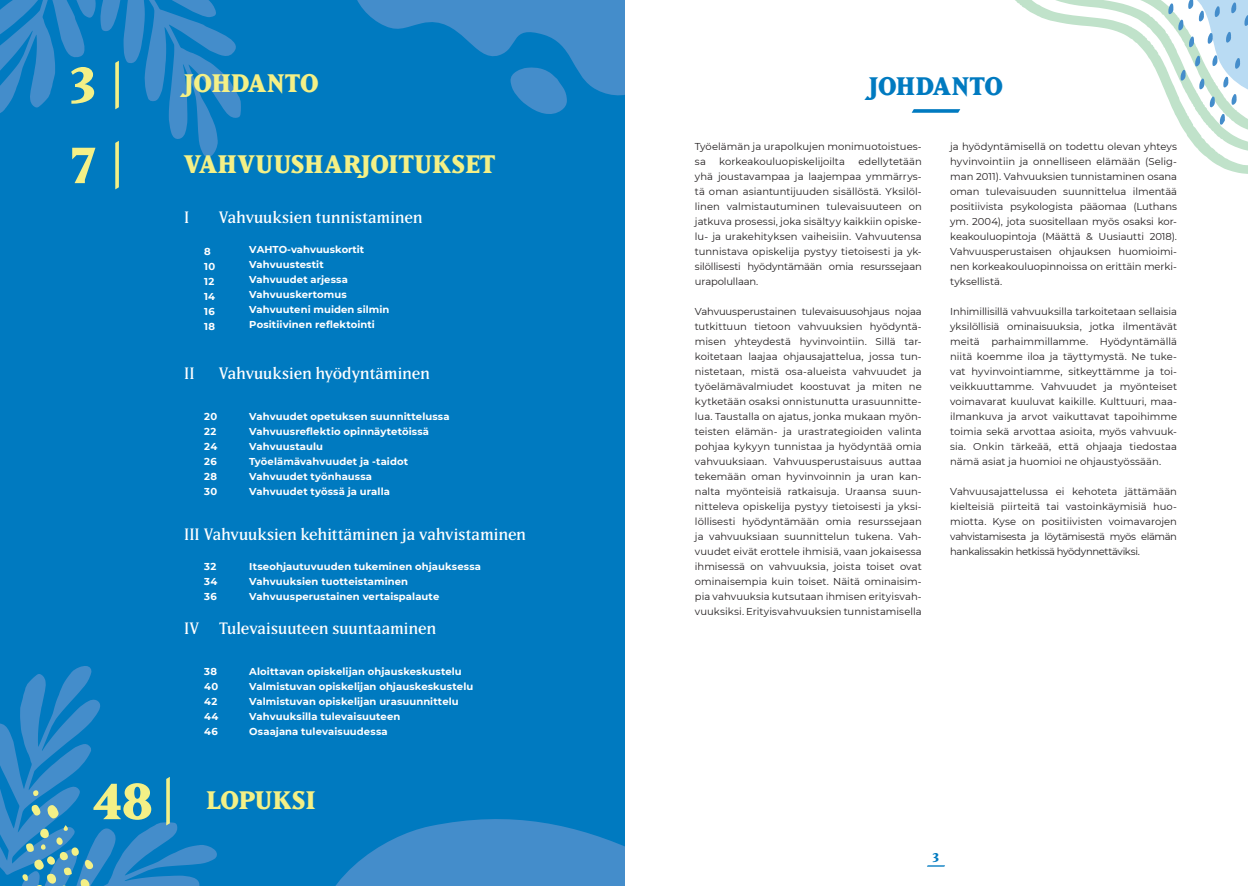
<style>
.page{position:relative;width:1248px;height:886px;background:#fff}
.page>*{position:absolute;margin:0;border:0;box-sizing:border-box;transform-origin:0 0}
.Otsikko_1{font:800 50px "Matrix IIOT";color:#f4f086}
.Otsikko_2{font:800 25px "Matrix IIOT";letter-spacing:.01em;color:#f4f086}
.Otsikko_2-2{font:800 25px "Matrix IIOT";letter-spacing:-.005em;color:#007ac0}
.Väliotsikko_1{font:16.25px "Matrix IIOT";letter-spacing:.005em;color:#fff}
.Leipäteksti{font:16.25px "Matrix IIOT";letter-spacing:.005em;color:#fff}
.t1{font:800 12.5px "Matrix IIOT";color:#007ac0}
.Leipäteksti-2{font:10px/15px "Montserrat";color:#231f20;text-align:justify}
.Leipäteksti-3{font:700 10px/15px "Montserrat";letter-spacing:.01em;color:#fff}
</style>
<div class="page">
<svg style="left:1015px;top:0;width:233px;height:174px"></svg>
<svg style="left:927px;top:865px;width:18px;height:2px"></svg>
<div style="left:0;top:0;width:624px;height:886px;background:#007ac0"></div>
<svg style="left:335px;top:819px;width:289px;height:67px"></svg>
<svg style="left:357px;top:0;width:267px;height:114px"></svg>
<svg style="left:0;top:0;width:241px;height:189px"></svg>
<svg style="left:0;top:666px;width:217px;height:220px"></svg>
<svg style="left:911px;top:109px;width:49px;height:4px"></svg>
<p class="Otsikko_1" style="left:71px;top:55px;width:26px">3</p>
<p class="Otsikko_1" style="left:71px;top:135px;width:27px">7</p>
<p class="Otsikko_2" style="left:184px;top:68px;width:136px">JOHDANTO</p>
<p class="Otsikko_2" style="left:184px;top:149px;width:312px">VAHVUUSHARJOITUKSET</p>
<p class="Väliotsikko_1" style="left:184px;top:207px;width:7px">I</p>
<p class="Väliotsikko_1" style="left:219px;top:207px;width:205px">Vahvuuksien tunnistaminen</p>
<p class="Leipäteksti-3" style="left:204px;top:243px;width:8px">8</p>
<p class="Leipäteksti-3" style="left:204px;top:258px;width:12px">10</p>
<p class="Leipäteksti-3" style="left:204px;top:273px;width:11px">12</p>
<p class="Leipäteksti-3" style="left:204px;top:288px;width:12px">14</p>
<p class="Leipäteksti-3" style="left:204px;top:303px;width:12px">16</p>
<p class="Leipäteksti-3" style="left:204px;top:318px;width:12px">18</p>
<p class="Leipäteksti-3" style="left:249px;top:241px;width:142px">VAHTO-vahvuuskortit<br>Vahvuustestit<br>Vahvuudet arjessa<br>Vahvuuskertomus<br>Vahvuuteni muiden silmin<br>Positiivinen reflektointi</p>
<p class="Väliotsikko_1" style="left:184px;top:363px;width:12px">II</p>
<p class="Väliotsikko_1" style="left:219px;top:363px;width:212px">Vahvuuksien hyödyntäminen</p>
<p class="Leipäteksti-3" style="left:204px;top:408px;width:14px">20</p>
<p class="Leipäteksti-3" style="left:249px;top:408px;width:202px">Vahvuudet opetuksen suunnittelussa</p>
<p class="Leipäteksti-3" style="left:204px;top:423px;width:14px">22</p>
<p class="Leipäteksti-3" style="left:249px;top:423px;width:181px">Vahvuusreflektio opinnäytetöissä</p>
<p class="Leipäteksti-3" style="left:204px;top:438px;width:15px">24</p>
<p class="Leipäteksti-3" style="left:249px;top:438px;width:75px">Vahvuustaulu</p>
<p class="Leipäteksti-3" style="left:204px;top:453px;width:14px">26</p>
<p class="Leipäteksti-3" style="left:249px;top:453px;width:160px">Työelämävahvuudet ja -taidot</p>
<p class="Leipäteksti-3" style="left:204px;top:468px;width:14px">28</p>
<p class="Leipäteksti-3" style="left:249px;top:468px;width:124px">Vahvuudet työnhaussa</p>
<p class="Leipäteksti-3" style="left:204px;top:483px;width:14px">30</p>
<p class="Leipäteksti-3" style="left:249px;top:483px;width:142px">Vahvuudet työssä ja uralla</p>
<p class="Leipäteksti" style="left:184px;top:524px;width:343px">III Vahvuuksien kehittäminen ja vahvistaminen</p>
<p class="Leipäteksti-3" style="left:204px;top:558px;width:14px">32</p>
<p class="Leipäteksti-3" style="left:249px;top:558px;width:233px">Itseohjautuvuuden tukeminen ohjauksessa</p>
<p class="Leipäteksti-3" style="left:204px;top:573px;width:15px">34</p>
<p class="Leipäteksti-3" style="left:249px;top:573px;width:160px">Vahvuuksien tuotteistaminen</p>
<p class="Leipäteksti-3" style="left:204px;top:588px;width:14px">36</p>
<p class="Leipäteksti-3" style="left:249px;top:588px;width:191px">Vahvuusperustainen vertaispalaute</p>
<p class="Väliotsikko_1" style="left:184px;top:618px;width:253px">IV Tulevaisuuteen suuntaaminen</p>
<p class="Leipäteksti-3" style="left:204px;top:663px;width:14px">38</p>
<p class="Leipäteksti-3" style="left:249px;top:663px;width:214px">Aloittavan opiskelijan ohjauskeskustelu</p>
<p class="Leipäteksti-3" style="left:204px;top:678px;width:15px">40</p>
<p class="Leipäteksti-3" style="left:249px;top:678px;width:225px">Valmistuvan opiskelijan ohjauskeskustelu</p>
<p class="Leipäteksti-3" style="left:204px;top:693px;width:15px">42</p>
<p class="Leipäteksti-3" style="left:249px;top:693px;width:211px">Valmistuvan opiskelijan urasuunnittelu</p>
<p class="Leipäteksti-3" style="left:204px;top:708px;width:16px">44</p>
<p class="Leipäteksti-3" style="left:249px;top:708px;width:152px">Vahvuuksilla tulevaisuuteen</p>
<p class="Leipäteksti-3" style="left:204px;top:723px;width:15px">46</p>
<p class="Leipäteksti-3" style="left:249px;top:723px;width:140px">Osaajana tulevaisuudessa</p>
<p class="Otsikko_1" style="left:93px;top:771px;width:61px">48</p>
<p class="Otsikko_2" style="left:206px;top:785px;width:110px">LOPUKSI</p>
<p class="Otsikko_2-2" style="left:868px;top:71px;width:136px">JOHDANTO</p>
<p class="Leipäteksti-2" style="left:694px;top:139px;width:228px">Työelämän ja urapolkujen monimuotoistues&shy;sa</p>
<p class="Leipäteksti-2" style="left:719px;top:154px;width:127px">korkeakouluopiskelijoilta</p>
<p class="Leipäteksti-2" style="left:694px;top:154px;width:228px;text-indent:163px">edellytetään yhä joustavampaa ja laajempaa ymmärrys&shy;tä oman asiantuntijuuden sisällöstä. Yksilöl&shy;linen valmistautuminen tulevaisuuteen on jatkuva prosessi, joka sisältyy kaikkiin opiske&shy;lu- ja urakehityksen vaiheisiin. Vahvuutensa tunnistava opiskelija pystyy tietoisesti ja yk&shy;silöllisesti hyödyntämään omia resurssejaan urapolullaan.</p>
<p class="Leipäteksti-2" style="left:694px;top:304px;width:228px">Vahvuusperustainen tulevaisuusohjaus nojaa tutkittuun tietoon vahvuuksien hyödyntä&shy;misen yhteydestä hyvinvointiin. Sillä tar&shy;koitetaan laajaa ohjausajattelua, jossa tun&shy;nistetaan, mistä osa-alueista vahvuudet ja työelämävalmiudet koostuvat ja miten ne kytketään osaksi onnistunutta urasuunnitte&shy;lua. Taustalla on ajatus, jonka mukaan myön&shy;teisten elämän- ja urastrategioiden valinta pohjaa kykyyn tunnistaa ja hyödyntää omia vahvuuksiaan. Vahvuusperustaisuus auttaa tekemään oman hyvinvoinnin ja uran kan&shy;nalta myönteisiä ratkaisuja. Uraansa suun&shy;nitteleva opiskelija pystyy tietoisesti ja yksi&shy;löllisesti hyödyntämään omia resurssejaan ja vahvuuksiaan suunnittelun tukena. Vah&shy;vuudet eivät erottele ihmisiä, vaan jokaisessa ihmisessä on vahvuuksia, joista toiset ovat ominaisempia kuin toiset. Näitä ominaisim&shy;pia vahvuuksia kutsutaan ihmisen erityisvah&shy;vuuksiksi. Erityisvahvuuksien tunnistamisella</p>
<p class="Leipäteksti-2" style="left:950px;top:139px;width:228px">ja hyödyntämisellä on todettu olevan yhteys hyvinvointiin ja onnelliseen elämään (Selig&shy;man 2011). Vahvuuksien tunnistaminen osana oman tulevaisuuden suunnittelua ilmentää positiivista psykologista pääomaa (Luthans ym. 2004), jota suositellaan myös osaksi kor&shy;keakouluopintoja (Määttä &amp; Uusiautti 2018).<br>Vahvuusperustaisen ohjauksen huomioimi&shy;nen korkeakouluopinnoissa on erittäin merki&shy;tyksellistä.</p>
<p class="Leipäteksti-2" style="left:950px;top:304px;width:228px">Inhimillisillä vahvuuksilla tarkoitetaan sellaisia yksilöllisiä ominaisuuksia, jotka ilmentävät meitä parhaimmillamme. Hyödyntämällä niitä koemme iloa ja täyttymystä. Ne tuke&shy;vat hyvinvointiamme, sitkeyttämme ja toi&shy;veikkuuttamme. Vahvuudet ja myönteiset voimavarat kuuluvat kaikille. Kulttuuri, maa&shy;ilmankuva ja arvot vaikuttavat tapoihimme toimia sekä arvottaa asioita, myös vahvuuk&shy;sia. Onkin tärkeää, että ohjaaja tiedostaa nämä asiat ja huomioi ne ohjaustyössään.</p>
<p class="Leipäteksti-2" style="left:950px;top:484px;width:228px">Vahvuusajattelussa ei kehoteta jättämään kielteisiä piirteitä tai vastoinkäymisiä huo&shy;miotta. Kyse on positiivisten voimavarojen vahvistamisesta ja löytämisestä myös elämän hankalissakin hetkissä hyödynnettäviksi.</p>
<p class="t1" style="left:932px;top:849px;width:8px">3</p>
</div>
